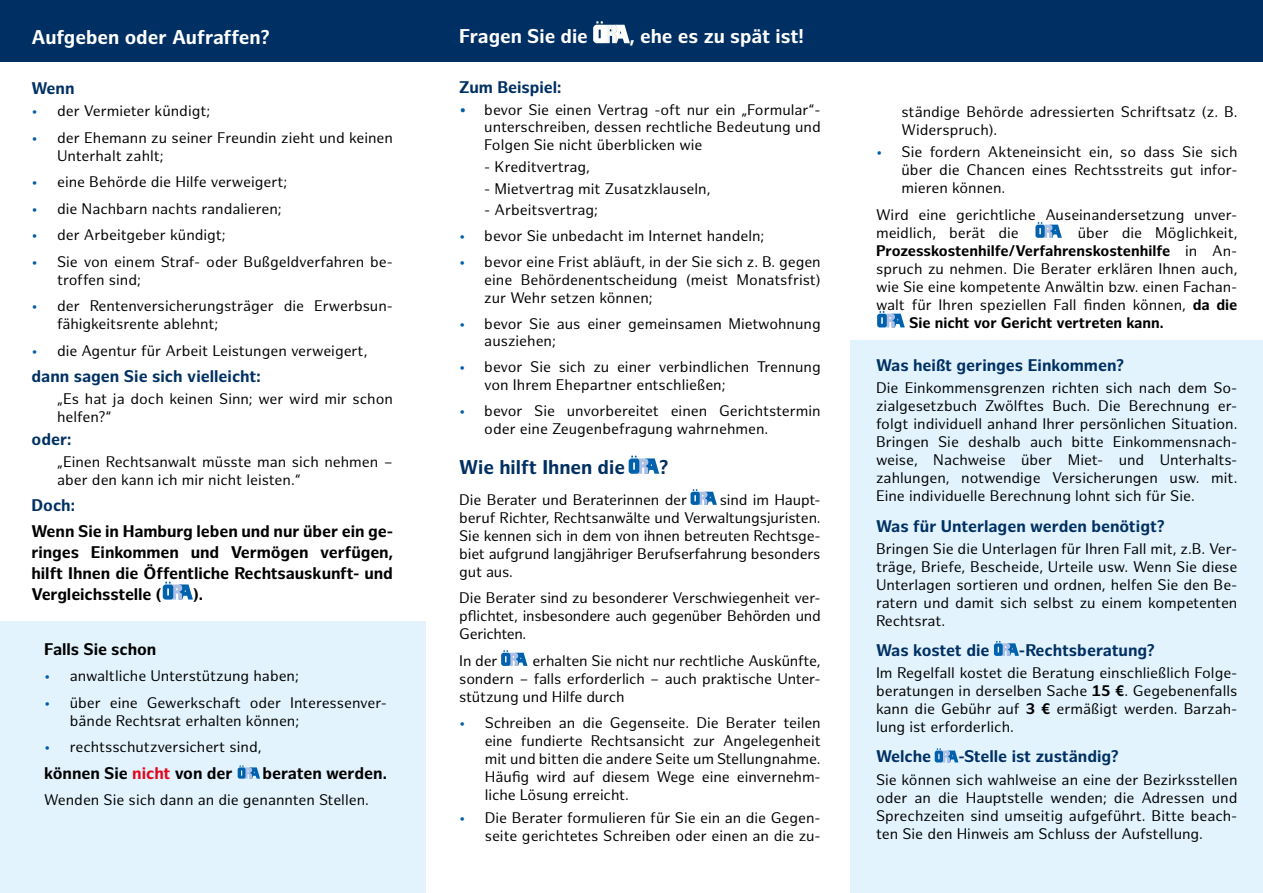
<style>
.page{position:relative;width:1263px;height:893px;background:#fff}
.page>*{position:absolute;margin:0;border:0;box-sizing:border-box;transform-origin:0 0}
.t1{font:700 19.5px "Hamburg Sans";color:#fff}
.t2{font:700 19.5px "Hamburg Sans";color:#003063}
.t3{font:700 16.5px/21px "Hamburg Sans";letter-spacing:-.005em;color:#000;text-align:justify}
.t4{font:700 16.5px "Hamburg Sans";color:#003063}
.t5{font:15px/18px "Hamburg Sans";color:#000}
.t6{font:700 15px "Hamburg Sans";color:#000}
.s1{color:#005da9}
.s2{color:#e3051b}
.s3{font-size:17.7px;color:#005da9}
.s4{font-weight:400}
.s5{font-weight:700}
</style>
<div class="page">
<div style="left:0;top:0;width:1263px;height:62px;background:#003063"></div>
<div style="left:0;top:621px;width:425px;height:272px;background:#e2f3fd"></div>
<div style="left:850px;top:340px;width:413px;height:553px;background:#e2f3fd"></div>
<svg style="left:163px;top:582px;width:30px;height:18px"></svg>
<svg style="left:238px;top:765px;width:22px;height:14px"></svg>
<svg style="left:593px;top:21px;width:37px;height:22px"></svg>
<svg style="left:629px;top:456px;width:30px;height:18px"></svg>
<svg style="left:690px;top:489px;width:27px;height:16px"></svg>
<svg style="left:501px;top:650px;width:26px;height:16px"></svg>
<svg style="left:1035px;top:222px;width:27px;height:16px"></svg>
<svg style="left:877px;top:311px;width:28px;height:16px"></svg>
<svg style="left:994px;top:641px;width:25px;height:15px"></svg>
<svg style="left:935px;top:748px;width:23px;height:14px"></svg>
<h1 class="t1" style="left:32px;top:26px;width:240px">Aufgeben oder Aufraffen?</h1>
<p class="t4" style="left:32px;top:78px;width:44px">Wenn</p>
<p class="t5" style="left:32px;top:102px;width:180px"><span class="s1">•</span> der Vermieter kündigt;</p>
<p class="t5" style="left:57px;top:129px;width:337px;text-indent:-26px"><span class="s1">•</span> der Ehemann zu seiner Freundin zieht und keinen<br>Unterhalt zahlt;</p>
<p class="t5" style="left:32px;top:173px;width:257px"><span class="s1">•</span> eine Behörde die Hilfe verweigert;</p>
<p class="t5" style="left:32px;top:200px;width:252px"><span class="s1">•</span> die Nachbarn nachts randalieren;</p>
<p class="t5" style="left:32px;top:226px;width:196px"><span class="s1">•</span> der Arbeitgeber kündigt;</p>
<p class="t5" style="left:57px;top:253px;width:337px;text-indent:-26px"><span class="s1">•</span> Sie von einem Straf- oder Bußgeldverfahren be&shy;troffen sind;</p>
<p class="t5" style="left:57px;top:297px;width:337px;text-indent:-26px"><span class="s1">•</span> der Rentenversicherungsträger die Erwerbsun&shy;fähigkeitsrente ablehnt;</p>
<p class="t5" style="left:32px;top:342px;width:337px"><span class="s1">•</span> die Agentur für Arbeit Leistungen verweigert,</p>
<p class="t4" style="left:32px;top:367px;width:231px">dann sagen Sie sich vielleicht:</p>
<p class="t5" style="left:57px;top:391px;width:337px">„Es hat ja doch keinen Sinn; wer wird mir schon helfen?“</p>
<p class="t4" style="left:32px;top:429px;width:41px">oder:</p>
<p class="t5" style="left:57px;top:453px;width:337px">„Einen Rechtsanwalt müsste man sich nehmen – aber den kann ich mir nicht leisten.“</p>
<p class="t4" style="left:32px;top:496px;width:45px">Doch:</p>
<p class="t3" style="left:32px;top:521px;width:363px">Wenn Sie in Hamburg leben und nur über ein ge&shy;ringes Einkommen und Vermögen verfügen, hilft Ihnen die Öffentliche Rechtsauskunft- und Vergleichsstelle (</p>
<p class="t3" style="left:193px;top:584px;width:11px">).</p>
<p class="t3" style="left:44px;top:639px;width:113px">Falls Sie schon</p>
<p class="t5" style="left:44px;top:668px;width:256px"><span class="s1">•</span> anwaltliche Unterstützung haben;</p>
<p class="t5" style="left:70px;top:694px;width:319px;text-indent:-26px"><span class="s1">•</span> über eine Gewerkschaft oder Interessenver&shy;bände Rechtsrat erhalten können;</p>
<p class="t5" style="left:44px;top:739px;width:219px"><span class="s1">•</span> rechtsschutzversichert sind,</p>
<p class="t3" style="left:44px;top:763px;width:190px">können Sie <span class="s2">nicht</span> von der</p>
<p class="t3" style="left:262px;top:763px;width:126px">beraten werden.</p>
<p class="t5" style="left:44px;top:792px;width:326px">Wenden Sie sich dann an die genannten Stellen.</p>
<h1 class="t1" style="left:459px;top:25px;width:130px">Fragen Sie die</h1>
<h1 class="t1" style="left:630px;top:25px;width:176px">, ehe es zu spät ist!</h1>
<p class="t4" style="left:459px;top:77px;width:104px">Zum Beispiel:</p>
<p class="t5" style="left:484px;top:101px;width:338px;text-align:justify;text-indent:-25px"><span class="s3">•</span> bevor Sie einen Vertrag -oft nur ein „Formular“- unterschreiben, dessen rechtliche Bedeutung und Folgen Sie nicht überblicken wie</p>
<p class="t5" style="left:484px;top:158px;width:107px">- Kreditvertrag,</p>
<p class="t5" style="left:484px;top:180px;width:228px">- Mietvertrag mit Zusatzklauseln,</p>
<p class="t5" style="left:484px;top:202px;width:115px">- Arbeitsvertrag;</p>
<p class="t5" style="left:459px;top:228px;width:307px"><span class="s1">•</span> bevor Sie unbedacht im Internet handeln;</p>
<p class="t5" style="left:484px;top:254px;width:338px;text-align:justify;text-indent:-25px"><span class="s1">•</span> bevor eine Frist abläuft, in der Sie sich z. B. gegen eine Behördenentscheidung (meist Monatsfrist) zur Wehr setzen können;</p>
<p class="t5" style="left:484px;top:315px;width:338px;text-indent:-25px"><span class="s1">•</span> bevor Sie aus einer gemeinsamen Mietwohnung ausziehen;</p>
<p class="t5" style="left:484px;top:359px;width:338px;text-indent:-25px"><span class="s1">•</span> bevor Sie sich zu einer verbindlichen Trennung von Ihrem Ehepartner entschließen;</p>
<p class="t5" style="left:484px;top:402px;width:338px;text-indent:-25px"><span class="s1">•</span> bevor Sie unvorbereitet einen Gerichtstermin oder eine Zeugenbefragung wahrnehmen.</p>
<h1 class="t2" style="left:459px;top:456px;width:167px">Wie hilft Ihnen die</h1>
<h1 class="t2" style="left:659px;top:456px;width:10px">?</h1>
<p class="t5" style="left:459px;top:491px;width:229px">Die Berater und Beraterinnen der</p>
<p class="t5" style="left:459px;top:491px;width:363px;text-align:justify;text-indent:260px">sind im Haupt&shy;beruf Richter, Rechtsanwälte und Verwaltungsjuristen.<br>Sie kennen sich in dem von ihnen betreuten Rechtsge&shy;biet aufgrund langjähriger Berufserfahrung besonders gut aus.</p>
<p class="t5" style="left:459px;top:590px;width:363px;text-align:justify">Die Berater sind zu besonderer Verschwiegenheit ver&shy;pflichtet, insbesondere auch gegenüber Behörden und Gerichten.</p>
<p class="t5" style="left:459px;top:652px;width:40px">In der</p>
<p class="t5" style="left:459px;top:652px;width:363px;text-align:justify;text-indent:73px">erhalten Sie nicht nur rechtliche Auskünfte, sondern – falls erforderlich – auch praktische Unter&shy;stützung und Hilfe durch</p>
<p class="t5" style="left:485px;top:715px;width:337px;text-align:justify;text-indent:-26px"><span class="s1">•</span> Schreiben an die Gegenseite. Die Berater teilen eine fundierte Rechtsansicht zur Angelegenheit mit und bitten die andere Seite um Stellungnahme.<br>Häufig wird auf diesem Wege eine einvernehm&shy;liche Lösung erreicht.</p>
<p class="t5" style="left:459px;top:809px;width:363px;text-align:right"><span class="s1">•</span> Die Berater formulieren für Sie ein an die Gegen&shy;seite gerichtetes Schreiben oder einen an die zu-</p>
<p class="t5" style="left:901px;top:103px;width:337px">ständige Behörde adressierten Schriftsatz (z. B.<br>Widerspruch).</p>
<p class="t5" style="left:901px;top:144px;width:337px;text-align:justify;text-indent:-26px"><span class="s1">•</span> Sie fordern Akteneinsicht ein, so dass Sie sich über die Chancen eines Rechtsstreits gut infor&shy;mieren können.</p>
<p class="t5" style="left:876px;top:206px;width:363px">Wird eine gerichtliche Auseinandersetzung unver&shy;meidlich, berät die</p>
<p class="t5" style="left:1078px;top:224px;width:161px">über die Möglichkeit,</p>
<p class="t6" style="left:876px;top:242px;width:363px">Prozesskostenhilfe/Verfahrenskostenhilfe <span class="s4">in An-</span></p>
<p class="t5" style="left:876px;top:260px;width:363px">spruch zu nehmen. Die Berater erklären Ihnen auch,</p>
<p class="t5" style="left:876px;top:278px;width:363px">wie Sie eine kompetente Anwältin bzw. einen Fachan-</p>
<p class="t5" style="left:876px;top:296px;width:363px">walt für Ihren speziellen Fall finden können, <span class="s5">da die</span></p>
<p class="t6" style="left:909px;top:314px;width:256px">Sie nicht vor Gericht vertreten kann.</p>
<p class="t4" style="left:876px;top:356px;width:250px">Was heißt geringes Einkommen?</p>
<p class="t5" style="left:876px;top:380px;width:363px;text-align:justify">Die Einkommensgrenzen richten sich nach dem So&shy;zialgesetzbuch Zwölftes Buch. Die Berechnung er&shy;folgt individuell anhand Ihrer persönlichen Situation.<br>Bringen Sie deshalb auch bitte Einkommensnach&shy;weise, Nachweise über Miet- und Unterhalts&shy;zahlungen, notwendige Versicherungen usw. mit.<br>Eine individuelle Berechnung lohnt sich für Sie.</p>
<p class="t4" style="left:876px;top:516px;width:290px">Was für Unterlagen werden benötigt?</p>
<p class="t5" style="left:876px;top:540px;width:363px;text-align:justify">Bringen Sie die Unterlagen für Ihren Fall mit, z.B. Ver&shy;träge, Briefe, Bescheide, Urteile usw. Wenn Sie diese Unterlagen sortieren und ordnen, helfen Sie den Be&shy;ratern und damit sich selbst zu einem kompetenten Rechtsrat.</p>
<p class="t4" style="left:876px;top:640px;width:115px">Was kostet die</p>
<p class="t4" style="left:1019px;top:640px;width:137px">-Rechtsberatung?</p>
<p class="t5" style="left:876px;top:664px;width:363px;text-align:justify">Im Regelfall kostet die Beratung einschließlich Folge&shy;beratungen in derselben Sache <span class="s5">15 €</span>. Gegebenenfalls kann die Gebühr auf <span class="s5">3 €</span> ermäßigt werden. Barzah&shy;lung ist erforderlich.</p>
<p class="t4" style="left:876px;top:747px;width:57px">Welche</p>
<p class="t4" style="left:958px;top:747px;width:162px">-Stelle ist zuständig?</p>
<p class="t5" style="left:876px;top:771px;width:363px;text-align:justify">Sie können sich wahlweise an eine der Bezirksstellen oder an die Hauptstelle wenden; die Adressen und Sprechzeiten sind umseitig aufgeführt. Bitte beach&shy;ten Sie den Hinweis am Schluss der Aufstellung.</p>
</div>
